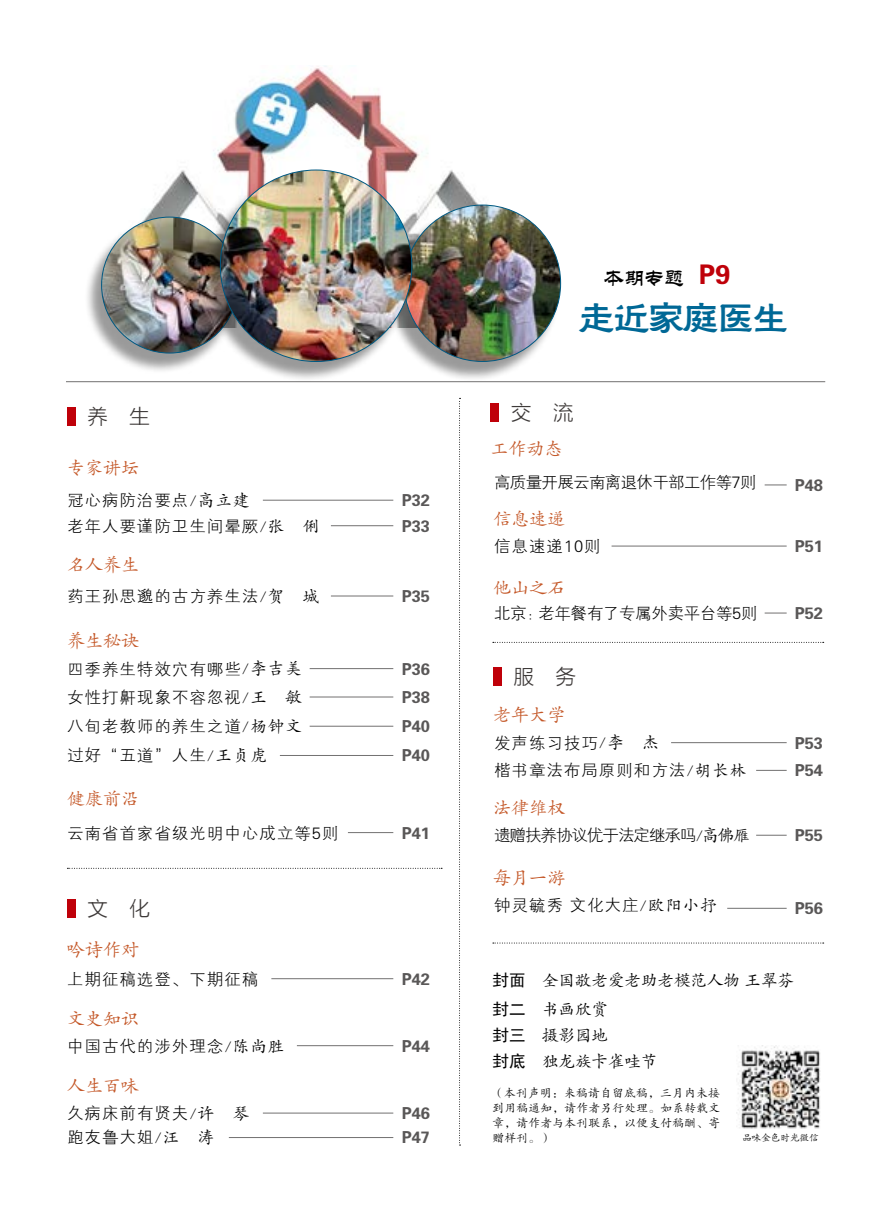
<style>
.page{position:relative;width:893px;height:1212px;background:#fff}
.page>*{position:absolute;margin:0;border:0;box-sizing:border-box;transform-origin:0 0}
.t1{font:37.65px "FZHLK GBK1 0";letter-spacing:-.075em;color:#006896}
.t2{font:22.5px "ST Liti";color:#000;scale:.9 1}
.t3{font:21px "FZLTXHK";color:#3e3a39}
.t4{font:18px "FZKTK GBK1 0";color:#c45727}
.t5{font:16.5px/29.2px "FZXH1 K GBK1 0";letter-spacing:.06em;color:#000}
.t6{font:16.5px/29.2px "FZDHTJW GB1 0";color:#595757}
.t7{font:16.5px/26.1px "FZKTJW GB1 0";color:#000}
.t8{font:16.5px "FZXH1 K GBK1 0";letter-spacing:-.06em;color:#000}
.t9{font:16.5px "FZXH1 K GBK1 0";letter-spacing:-.04em;color:#000}
.t10{font:16.5px "FZXH1 K GBK1 0";letter-spacing:-.02em;color:#000}
.t11{font:11.7px/15px "FZKTJW GB1 0";letter-spacing:.025em;color:#000;text-align:justify}
.t12{font:9.6px "FZKTK GBK1 0";color:#000}
.s1{font-family:"FZKTJW GB1 0"}
.s2{font-family:"FZDHTK GBK1 0";font-size:27px;color:#bf0009}
.s3{font-family:"Sim Hei"}
</style>
<div class="page">
<div style="left:67px;top:407px;width:9px;height:19px;background:#bf0009"></div>
<div style="left:493px;top:667px;width:9px;height:19px;background:#bf0009"></div>
<div style="left:67px;top:899px;width:9px;height:18px;background:#bf0009"></div>
<img style="left:738px;top:1045px;width:83px;height:84px">
<svg style="left:459px;top:398px;width:2px;height:747px"></svg>
<svg style="left:67px;top:868px;width:375px;height:1px"></svg>
<svg style="left:493px;top:943px;width:331px;height:1px"></svg>
<svg style="left:493px;top:642px;width:331px;height:1px"></svg>
<hr style="left:263px;top:500px;width:130px;height:1px;background:#727171">
<hr style="left:331px;top:525px;width:62px;height:1px;background:#727171">
<hr style="left:671px;top:742px;width:116px;height:1px;background:#727171">
<hr style="left:756px;top:770px;width:31px;height:1px;background:#727171">
<hr style="left:727px;top:908px;width:60px;height:1px;background:#727171">
<hr style="left:756px;top:835px;width:31px;height:1px;background:#727171">
<div style="left:490px;top:403px;width:9px;height:19px;background:#bf0009"></div>
<svg style="left:765px;top:485px;width:22px;height:1px"></svg>
<svg style="left:765px;top:613px;width:22px;height:1px"></svg>
<hr style="left:612px;top:546px;width:175px;height:1px;background:#727171">
<hr style="left:331px;top:596px;width:62px;height:1px;background:#727171">
<hr style="left:310px;top:668px;width:83px;height:1px;background:#727171">
<hr style="left:310px;top:697px;width:83px;height:1px;background:#727171">
<hr style="left:310px;top:726px;width:83px;height:1px;background:#727171">
<hr style="left:280px;top:755px;width:113px;height:1px;background:#727171">
<hr style="left:348px;top:832px;width:45px;height:1px;background:#727171">
<hr style="left:271px;top:978px;width:122px;height:1px;background:#727171">
<hr style="left:263px;top:1113px;width:130px;height:1px;background:#727171">
<hr style="left:229px;top:1137px;width:164px;height:1px;background:#727171">
<hr style="left:297px;top:1045px;width:96px;height:1px;background:#727171">
<hr style="left:66px;top:381px;width:759px;height:1px;background:#727171">
<img style="left:142px;top:66px;width:367px;height:155px">
<div style="left:84px;top:221px;width:153px;height:153px;background:#000;opacity:.4"></div>
<img style="left:102px;top:217px;width:136px;height:136px;border-radius:68px">
<div style="left:387px;top:209px;width:172px;height:172px;background:#000;opacity:.4"></div>
<img style="left:404px;top:205px;width:157px;height:156px;border-radius:78px">
<div style="left:203px;top:173px;width:208px;height:209px;background:#000;opacity:.4"></div>
<img style="left:220px;top:170px;width:191px;height:191px">
<p class="t3" style="left:87px;top:405px;width:65px">养 生</p>
<p class="t4" style="left:67px;top:458px;width:74px">专家讲坛</p>
<p class="t5" style="left:67px;top:488px;width:254px;line-height:25.5px">冠心病防治要点<span class="s1">/高立建<br></span>老年人要谨防卫生间晕厥<span class="s1">/张 俐</span></p>
<p class="t4" style="left:67px;top:555px;width:74px">名人养生</p>
<p class="t5" style="left:67px;top:582px;width:254px">药王孙思邈的古方养生法<span class="s1">/贺 城</span></p>
<p class="t4" style="left:67px;top:631px;width:74px">养生秘诀</p>
<p class="t5" style="left:67px;top:654px;width:236px">四季养生特效穴有哪些<span class="s1">/李吉美</span></p>
<p class="t5" style="left:67px;top:683px;width:236px;text-align:justify">女性打鼾现象不容忽视<span class="s1">/王 敏</span>八旬老教师的养生之道<span class="s1">/杨钟文</span>过好“五道”人生<span class="s1">/王贞虎</span></p>
<p class="t4" style="left:67px;top:789px;width:74px">健康前沿</p>
<p class="t5" style="left:67px;top:818px;width:273px">云南省首家省级光明中心成立等5则</p>
<p class="t3" style="left:87px;top:897px;width:65px">文 化</p>
<p class="t4" style="left:67px;top:941px;width:74px">吟诗作对</p>
<p class="t5" style="left:67px;top:964px;width:193px">上期征稿选登、下期征稿</p>
<p class="t4" style="left:67px;top:1009px;width:74px">文史知识</p>
<p class="t5" style="left:67px;top:1031px;width:219px">中国古代的涉外理念<span class="s1">/陈尚胜</span></p>
<p class="t4" style="left:67px;top:1077px;width:74px">人生百味</p>
<p class="t5" style="left:67px;top:1101px;width:184px;line-height:24.5px">久病床前有贤夫<span class="s1">/许 琴</span>跑友鲁大姐<span class="s1">/汪 涛</span></p>
<p class="t6" style="left:402px;top:488px;width:30px;line-height:25.5px">P32<br>P33</p>
<p class="t6" style="left:402px;top:582px;width:30px">P35</p>
<p class="t6" style="left:402px;top:654px;width:30px">P36</p>
<p class="t6" style="left:402px;top:683px;width:30px;text-align:justify">P38<br>P40<br>P40</p>
<p class="t6" style="left:402px;top:818px;width:30px">P41</p>
<p class="t6" style="left:402px;top:964px;width:30px">P42</p>
<p class="t6" style="left:402px;top:1031px;width:30px">P44</p>
<p class="t6" style="left:402px;top:1101px;width:30px;line-height:24.5px">P46<br>P47</p>
<h2 class="t2" style="left:604px;top:266px;width:142px">本期专题 <span class="s2">P9</span></h2>
<h1 class="t1" style="left:577px;top:297px;width:213px">走近家庭医生</h1>
<p class="t3" style="left:511px;top:401px;width:65px">交 流</p>
<p class="t4" style="left:490px;top:440px;width:73px">工作动态</p>
<p class="t9" style="left:494px;top:473px;width:264px">高质量开展云南离退休干部工作等7则</p>
<p class="t4" style="left:493px;top:510px;width:73px">信息速递</p>
<p class="t5" style="left:494px;top:532px;width:108px">信息速递10则</p>
<p class="t4" style="left:493px;top:579px;width:73px">他山之石</p>
<p class="t10" style="left:494px;top:604px;width:265px">北京：老年餐有了专属外卖平台等5则</p>
<p class="t3" style="left:513px;top:665px;width:65px">服 务</p>
<p class="t4" style="left:493px;top:705px;width:73px">老年大学</p>
<p class="t5" style="left:494px;top:729px;width:254px;line-height:27.8px">发声练习技巧<span class="s1">/李 杰<br></span>楷书章法布局原则和方法<span class="s1">/胡长林</span></p>
<p class="t4" style="left:493px;top:799px;width:73px">法律维权</p>
<p class="t8" style="left:494px;top:826px;width:257px">遗赠扶养协议优于法定继承吗<span class="s1">/高佛雁</span></p>
<p class="t4" style="left:493px;top:868px;width:73px">每月一游</p>
<p class="t5" style="left:494px;top:891px;width:224px">钟灵毓秀 文化大庄<span class="s1">/欧阳小抒</span></p>
<p class="t6" style="left:795px;top:471px;width:30px">P48</p>
<p class="t6" style="left:795px;top:532px;width:30px">P51</p>
<p class="t6" style="left:795px;top:599px;width:30px">P52</p>
<p class="t6" style="left:795px;top:729px;width:30px;line-height:27.8px">P53<br>P54</p>
<p class="t6" style="left:795px;top:821px;width:30px">P55</p>
<p class="t6" style="left:795px;top:894px;width:30px">P56</p>
<p class="t7" style="left:492px;top:968px;width:303px"><span class="s3">封面</span> 全国敬老爱老助老模范人物王翠芬</p>
<p class="t7" style="left:492px;top:1022px;width:166px"><span class="s3">封三</span> 摄影园地<br><span class="s3">封底</span> 独龙族卡雀哇节</p>
<p class="t7" style="left:492px;top:996px;width:117px"><span class="s3">封二</span> 书画欣赏</p>
<p class="t11" style="left:492px;top:1086px;width:229px">（本刊声明：来稿请自留底稿，三月内未接到用稿通知，请作者另行处理。如系转载文章，请作者与本刊联系，以便支付稿酬、寄赠样刊。）</p>
<p class="t12" style="left:742px;top:1132px;width:78px">品味金色时光微信</p>
</div>
